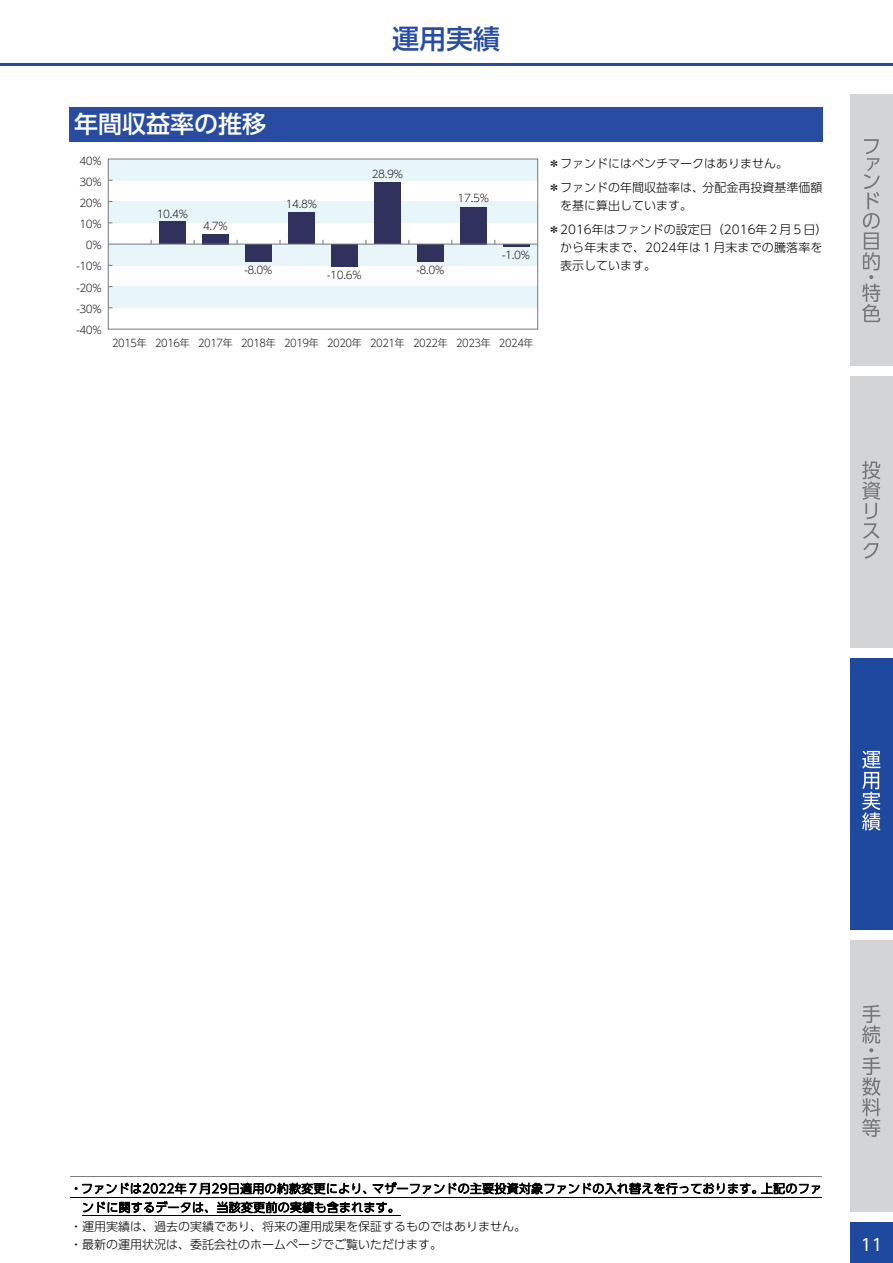
<style>
.page{position:relative;width:893px;height:1263px;background:#fff}
.page>*{position:absolute;margin:0;border:0;box-sizing:border-box;transform-origin:0 0}
.t1{font:500 27px "UD Shin Go Pr 6 N";color:#274ca1}
.t2{font:500 24px "UD Shin Go Pr 6 N";color:#fff}
.t3{font:16.5px "UD Shin Go Pr 6 N";color:#fff}
.t4{font:300 12px/24px "UD Shin Go Pr 6 N";letter-spacing:.005em;color:#000}
.t5{font:300 12px "UD Shin Go Pr 6 N";letter-spacing:.025em;color:#000}
.t6{font:300 10.5px "UD Shin Go Pr 6 N";letter-spacing:-.04em;color:#231f20}
.t7{font:300 10.5px "UD Shin Go Pr 6 N";letter-spacing:-.04em;color:#231f20;scale:.95 1}
</style>
<div class="page">
<hr style="left:0;top:64px;width:893px;height:2px;background:#274ca1">
<div style="left:70px;top:108px;width:753px;height:34px;background:#274ca1"></div>
<hr style="left:70px;top:1197px;width:752px;height:1px;background:#000">
<hr style="left:70px;top:1176px;width:752px;height:1px;background:#7c7e82">
<hr style="left:82px;top:1216px;width:318px;height:1px;background:#000">
<div style="left:850px;top:95px;width:43px;height:271px;background:#d3d4d5"></div>
<div style="left:850px;top:377px;width:43px;height:271px;background:#d3d4d5"></div>
<div style="left:850px;top:658px;width:43px;height:272px;background:#1e499f"></div>
<div style="left:850px;top:940px;width:43px;height:271px;background:#d3d4d5"></div>
<div style="left:850px;top:1222px;width:43px;height:41px;background:#1e499f"></div>
<svg style="left:862px;top:139px;width:18px;height:183px"></svg>
<svg style="left:862px;top:461px;width:18px;height:98px"></svg>
<svg style="left:862px;top:751px;width:18px;height:79px"></svg>
<svg style="left:862px;top:1005px;width:18px;height:132px"></svg>
<div style="left:108px;top:159px;width:430px;height:21px;background:#e8f6f9"></div>
<div style="left:108px;top:202px;width:430px;height:21px;background:#e8f6f9"></div>
<div style="left:108px;top:244px;width:430px;height:21px;background:#e8f6f9"></div>
<div style="left:108px;top:287px;width:430px;height:21px;background:#e8f6f9"></div>
<div style="left:417px;top:244px;width:27px;height:17px;background:#31315e"></div>
<div style="left:460px;top:207px;width:27px;height:37px;background:#31315e"></div>
<hr style="left:503px;top:244px;width:27px;height:2px;background:#31315e">
<div style="left:159px;top:222px;width:27px;height:22px;background:#31315e"></div>
<div style="left:288px;top:212px;width:27px;height:32px;background:#31315e"></div>
<div style="left:374px;top:182px;width:27px;height:62px;background:#31315e"></div>
<div style="left:245px;top:244px;width:27px;height:17px;background:#31315e"></div>
<div style="left:331px;top:244px;width:27px;height:23px;background:#31315e"></div>
<div style="left:202px;top:234px;width:27px;height:10px;background:#31315e"></div>
<hr style="left:108px;top:244px;width:430px;height:1px;background:#76777a">
<h1 class="t1" style="left:392px;top:16px;width:109px">運用実績</h1>
<h2 class="t2" style="left:74px;top:104px;width:194px">年間収益率の推移</h2>
<p class="t6" style="left:79px;top:152px;width:24px">40%</p>
<p class="t6" style="left:79px;top:173px;width:24px">30%</p>
<p class="t6" style="left:79px;top:194px;width:24px">20%</p>
<p class="t6" style="left:79px;top:216px;width:24px">10%</p>
<p class="t6" style="left:86px;top:237px;width:17px">0%</p>
<p class="t6" style="left:76px;top:258px;width:27px">-10%</p>
<p class="t6" style="left:76px;top:279px;width:27px">-20%</p>
<p class="t6" style="left:76px;top:300px;width:27px">-30%</p>
<p class="t6" style="left:76px;top:321px;width:27px">-40%</p>
<p class="t6" style="left:157px;top:205px;width:34px">10.4％</p>
<p class="t6" style="left:203px;top:217px;width:27px">4.7％</p>
<p class="t6" style="left:286px;top:196px;width:34px">14.8％</p>
<p class="t6" style="left:372px;top:166px;width:34px">28.9％</p>
<p class="t6" style="left:458px;top:190px;width:34px">17.5％</p>
<p class="t6" style="left:244px;top:262px;width:30px">-8.0％</p>
<p class="t6" style="left:327px;top:267px;width:37px">-10.6％</p>
<p class="t6" style="left:416px;top:262px;width:30px">-8.0％</p>
<p class="t6" style="left:502px;top:247px;width:30px">-1.0％</p>
<p class="t7" style="left:112px;top:334px;width:264px">2015年 2016年 2017年 2018年 2019年 2020年</p>
<p class="t7" style="left:499px;top:334px;width:38px">2024年</p>
<p class="t7" style="left:370px;top:334px;width:83px">2021年 2022年</p>
<p class="t7" style="left:456px;top:334px;width:38px">2023年</p>
<p class="t4" style="left:548px;top:151px;width:276px">＊ファンドにはベンチマークはありません。<br>＊ファンドの年間収益率は、分配金再投資基準価額</p>
<p class="t4" style="left:548px;top:193px;width:281px;text-indent:12px">を基に算出しています。<br>＊2016年はファンドの設定日（2016年２月５日）</p>
<p class="t4" style="left:560px;top:238px;width:264px;line-height:18px">から年末まで、2024年は１月末までの騰落率を表示しています。</p>
<p class="t5" style="left:70px;top:1179px;width:753px">・ファンドは2022年７月29日適用の約款変更により、マザーファンドの主要投資対象ファンドの入れ替えを行っております。上記のファ</p>
<p class="t5" style="left:82px;top:1197px;width:319px">ンドに関するデータは、当該変更前の実績も含まれます。</p>
<p class="t4" style="left:70px;top:1213px;width:457px">・運用実績は、過去の実績であり、将来の運用成果を保証するものではありません。</p>
<p class="t4" style="left:70px;top:1232px;width:373px">・最新の運用状況は、委託会社のホームページでご覧いただけます。</p>
<h3 class="t3" style="left:861px;top:1232px;width:23px">11</h3>
</div>
